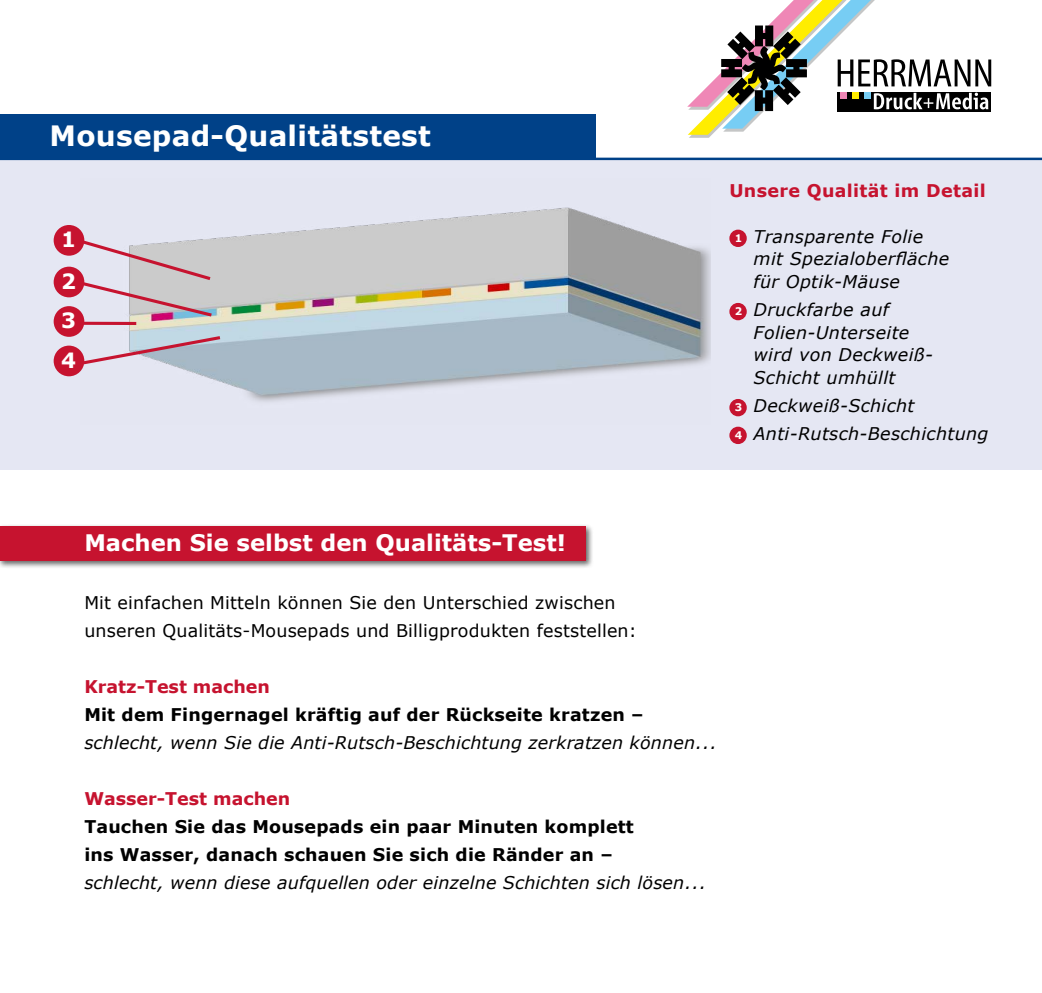
<style>
.page{position:relative;width:1042px;height:993px;background:#fff}
.page>*{position:absolute;margin:0;border:0;box-sizing:border-box;transform-origin:0 0}
.t1{font:700 28px "Verdana";letter-spacing:.01em;color:#fff}
.t2{font:700 22.75px "Verdana";color:#fff}
.t3{font:700 21px/41.6px "Verdana";color:#fff}
.t4{font:italic 17.5px/22.8px "Verdana";letter-spacing:.02em;color:#000}
.t5{font:700 17.5px/28px "Verdana";letter-spacing:.01em;color:#000}
.t6{font:17.5px/28px "Verdana";letter-spacing:.01em;color:#000}
.t7{font:700 17.5px "Verdana";color:#c6132f}
.t8{font:700 17.5px "Verdana";letter-spacing:.02em;color:#c6132f}
.s1{font-weight:700;font-style:normal;font-size:10.5px;color:#fff}
</style>
<div class="page">
<div style="left:0;top:523px;width:593px;height:45px;background:#000;opacity:.6"></div>
<div style="left:0;top:526px;width:585px;height:35px;background:#c6132f"></div>
<div style="left:0;top:159px;width:1042px;height:310px;background:#e5e7f3"></div>
<div style="left:0;top:114px;width:595px;height:45px;background:#004188"></div>
<svg style="left:687px;top:0;width:304px;height:138px"></svg>
<hr style="left:0;top:158px;width:1042px;height:2px;background:#004188">
<img style="left:80px;top:207px;width:630px;height:195px">
<svg style="left:63px;top:238px;width:152px;height:81px"></svg>
<svg style="left:84px;top:321px;width:52px;height:4px"></svg>
<svg style="left:80px;top:334px;width:143px;height:32px"></svg>
<div style="left:54px;top:225px;width:30px;height:30px;background:#c6132f;border-radius:50%"></div>
<div style="left:54px;top:266px;width:30px;height:31px;background:#c6132f;border-radius:50%"></div>
<div style="left:54px;top:345px;width:30px;height:31px;background:#c6132f;border-radius:50%"></div>
<div style="left:54px;top:306px;width:30px;height:31px;background:#c6132f;border-radius:50%"></div>
<div style="left:729px;top:229px;width:18px;height:18px;background:#c6132f;border-radius:50%"></div>
<div style="left:729px;top:303px;width:18px;height:17px;background:#c6132f;border-radius:50%"></div>
<div style="left:729px;top:399px;width:18px;height:17px;background:#c6132f;border-radius:50%"></div>
<div style="left:729px;top:426px;width:18px;height:18px;background:#c6132f;border-radius:50%"></div>
<h1 class="t1" style="left:50px;top:117px;width:383px">Mousepad-Qualitätstest</h1>
<p class="t3" style="left:61px;top:219px;width:16px">1<br>2</p>
<p class="t3" style="left:61px;top:300px;width:16px">3</p>
<p class="t3" style="left:61px;top:339px;width:16px">4</p>
<p class="t8" style="left:729px;top:179px;width:258px">Unsere Qualität im Detail</p>
<p class="t4" style="left:753px;top:224px;width:197px;text-indent:-19px"><span class="s1">1</span> Transparente Folie mit Spezialoberfläche für Optik-Mäuse</p>
<p class="t4" style="left:753px;top:297px;width:181px;text-indent:-19px"><span class="s1">2</span> Druckfarbe auf<br>Folien-Unterseite wird von Deckweiß-<br>Schicht umhüllt</p>
<p class="t4" style="left:735px;top:391px;width:255px;line-height:27.7px"><span class="s1">3</span> Deckweiß-Schicht<br><span class="s1">4</span> Anti-Rutsch-Beschichtung</p>
<h2 class="t2" style="left:84px;top:528px;width:483px">Machen Sie selbst den Qualitäts-Test!</h2>
<p class="t6" style="left:84px;top:589px;width:554px">Mit einfachen Mitteln können Sie den Unterschied zwischen unseren Qualitäts-Mousepads und Billigprodukten feststellen:</p>
<p class="t7" style="left:84px;top:675px;width:187px">Kratz-Test machen</p>
<p class="t5" style="left:84px;top:700px;width:561px">Mit dem Fingernagel kräftig auf der Rückseite kratzen –</p>
<p class="t4" style="left:84px;top:730px;width:634px">schlecht, wenn Sie die Anti-Rutsch-Beschichtung zerkratzen können...</p>
<p class="t7" style="left:84px;top:787px;width:207px">Wasser-Test machen</p>
<p class="t5" style="left:84px;top:812px;width:551px">Tauchen Sie das Mousepads ein paar Minuten komplett ins Wasser, danach schauen Sie sich die Ränder an –</p>
<p class="t4" style="left:84px;top:870px;width:623px">schlecht, wenn diese aufquellen oder einzelne Schichten sich lösen...</p>
</div>
